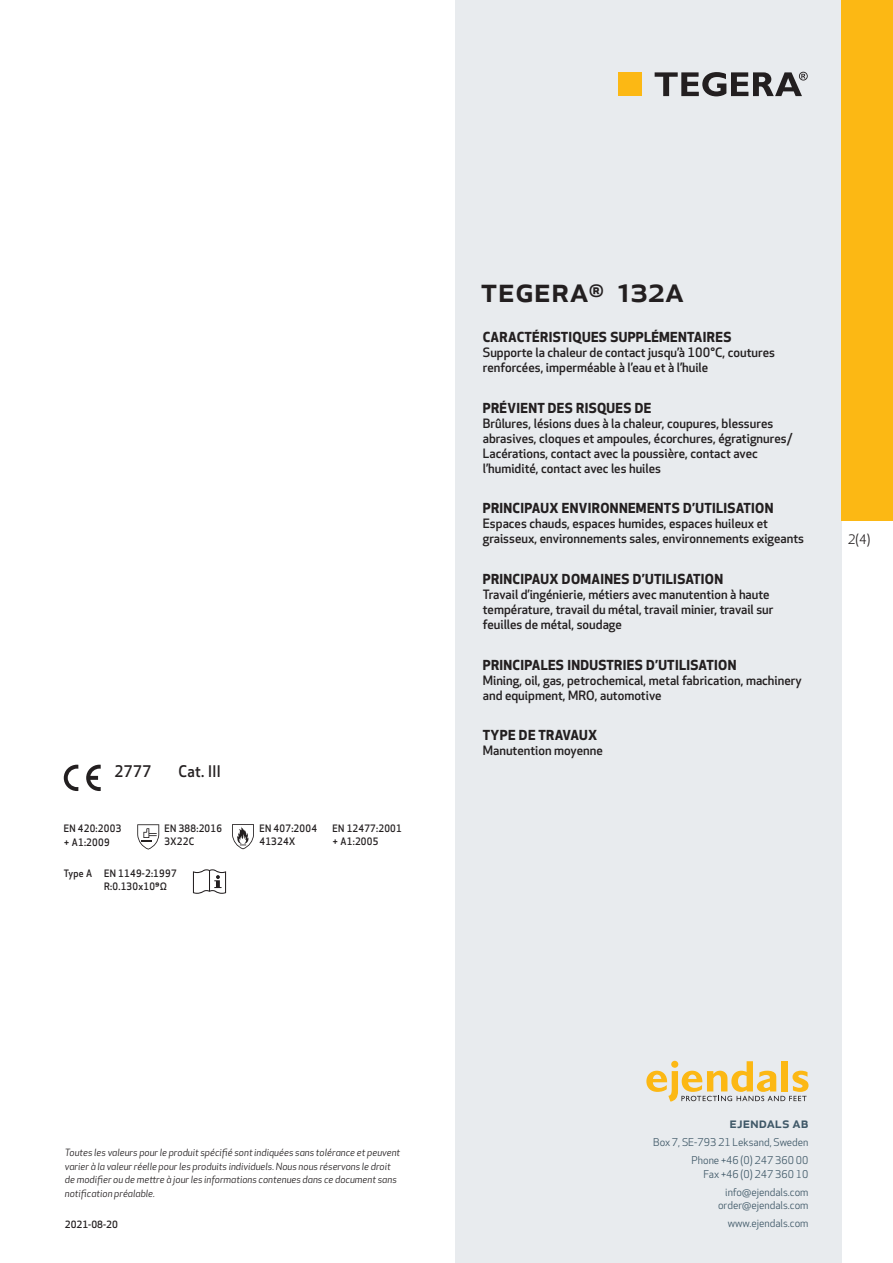
<style>
.page{position:relative;width:893px;height:1263px;background:#fff}
.page>*{position:absolute;margin:0;border:0;box-sizing:border-box;transform-origin:0 0}
.prodname{font:500 34.5px "Apex New";color:#231f20}
.t1{font:500 15.6px "Apex New";letter-spacing:.025em;color:#231f20;scale:.95 1}
.t2{font:500 15px "Apex New";color:#405968}
.Funktion_body{font:700 13.5px "Apex New";letter-spacing:.025em;color:#231f20}
.t3{font:12.75px "Apex New";color:#231f20}
.Funktion_body-2{font:500 12.6px/15px "Apex New";color:#231f20}
.t4{font:10.5px/18px "Apex New";color:#405968;text-align:right}
.PictogramText{font:500 10.05px/13.5px "Apex New";letter-spacing:.025em;color:#231f20;scale:.95 1}
.beskrivning__fr{font:500 10.05px "Apex New";letter-spacing:.025em;color:#231f20;scale:.95 1}
.t5{font:italic 9.75px/13.5px "Apex New";color:#231f20}
.t6{font:500 9.75px "Apex New";color:#231f20}
</style>
<div class="page">
<div style="left:455px;top:0;width:387px;height:1263px;background:#e8ebee"></div>
<svg style="left:646px;top:1061px;width:162px;height:40px"></svg>
<div style="left:842px;top:0;width:51px;height:520px;background:#fcb814"></div>
<div style="left:618px;top:72px;width:24px;height:24px;background:#fcb814"></div>
<svg style="left:655px;top:72px;width:153px;height:24px"></svg>
<svg style="left:86px;top:765px;width:15px;height:26px"></svg>
<svg style="left:64px;top:765px;width:14px;height:26px"></svg>
<svg style="left:137px;top:824px;width:22px;height:25px"></svg>
<svg style="left:232px;top:824px;width:22px;height:25px"></svg>
<svg style="left:193px;top:869px;width:33px;height:25px"></svg>
<p class="t1" style="left:115px;top:761px;width:40px">2777</p>
<p class="t1" style="left:178px;top:761px;width:46px">Cat. III</p>
<p class="PictogramText" style="left:64px;top:822px;width:62px">EN 420:2003 + A1:2009</p>
<p class="PictogramText" style="left:165px;top:822px;width:62px">EN 388:2016</p>
<p class="PictogramText" style="left:165px;top:835px;width:33px">3X22C</p>
<p class="beskrivning__fr" style="left:64px;top:867px;width:31px">Type A</p>
<p class="beskrivning__fr" style="left:104px;top:867px;width:78px">EN 1149-2:1997</p>
<p class="PictogramText" style="left:104px;top:880px;width:67px">R:0.130x10⁹Ω</p>
<p class="PictogramText" style="left:259px;top:821px;width:62px">EN 407:2004</p>
<p class="PictogramText" style="left:259px;top:835px;width:39px">41324X</p>
<p class="PictogramText" style="left:333px;top:821px;width:75px">EN 12477:2001 + A1:2005</p>
<p class="prodname" style="left:480px;top:266px;width:205px">TEGERA<sup>®</sup> 132A</p>
<p class="Funktion_body" style="left:483px;top:327px;width:250px">CARACTÉRISTIQUES SUPPLÉMENTAIRES</p>
<p class="Funktion_body-2" style="left:483px;top:345px;width:294px">Supporte la chaleur de contact jusqu’à 100°C, coutures renforcées, imperméable à l’eau et à l’huile</p>
<p class="Funktion_body" style="left:483px;top:398px;width:170px">PRÉVIENT DES RISQUES DE</p>
<p class="Funktion_body-2" style="left:483px;top:415px;width:311px">Brûlures, lésions dues à la chaleur, coupures, blessures abrasives, cloques et ampoules, écorchures, égratignures/ Lacérations, contact avec la poussière, contact avec l’humidité, contact avec les huiles</p>
<p class="Funktion_body" style="left:483px;top:498px;width:292px">PRINCIPAUX ENVIRONNEMENTS D’UTILISATION</p>
<p class="Funktion_body-2" style="left:483px;top:516px;width:323px">Espaces chauds, espaces humides, espaces huileux et graisseux, environnements sales, environnements exigeants</p>
<p class="Funktion_body" style="left:483px;top:569px;width:242px">PRINCIPAUX DOMAINES D’UTILISATION</p>
<p class="Funktion_body-2" style="left:483px;top:586px;width:292px">Travail d’ingénierie, métiers avec manutention à haute température, travail du métal, travail minier, travail sur feuilles de métal, soudage</p>
<p class="Funktion_body" style="left:483px;top:655px;width:255px">PRINCIPALES INDUSTRIES D’UTILISATION</p>
<p class="Funktion_body-2" style="left:483px;top:672px;width:320px">Mining, oil, gas, petrochemical, metal fabrication, machinery and equipment, MRO, automotive</p>
<p class="Funktion_body" style="left:483px;top:725px;width:116px">TYPE DE TRAVAUX</p>
<p class="Funktion_body-2" style="left:483px;top:743px;width:121px">Manutention moyenne</p>
<p class="t3" style="left:848px;top:531px;width:24px">2(4)</p>
<p class="t5" style="left:65px;top:1146px;width:337px">Toutes les valeurs pour le produit spécifié sont indiquées sans tolérance et peuvent varier à la valeur réelle pour les produits individuels. Nous nous réservons le droit de modifier ou de mettre à jour les informations contenues dans ce document sans notification préalable.</p>
<p class="t2" style="left:729px;top:1113px;width:80px">ejendals ab</p>
<p class="t4" style="left:653px;top:1133px;width:157px">Box 7, SE-793 21 Leksand, Sweden<br>Phone +46 (0) 247 360 00</p>
<p class="t4" style="left:703px;top:1165px;width:107px">Fax +46 (0) 247 360 10 info@ejendals.com</p>
<p class="t4" style="left:718px;top:1196px;width:92px">order@ejendals.com</p>
<p class="t6" style="left:65px;top:1218px;width:54px">2021-08-20</p>
<p class="t4" style="left:728px;top:1215px;width:82px">www.ejendals.com</p>
</div>
